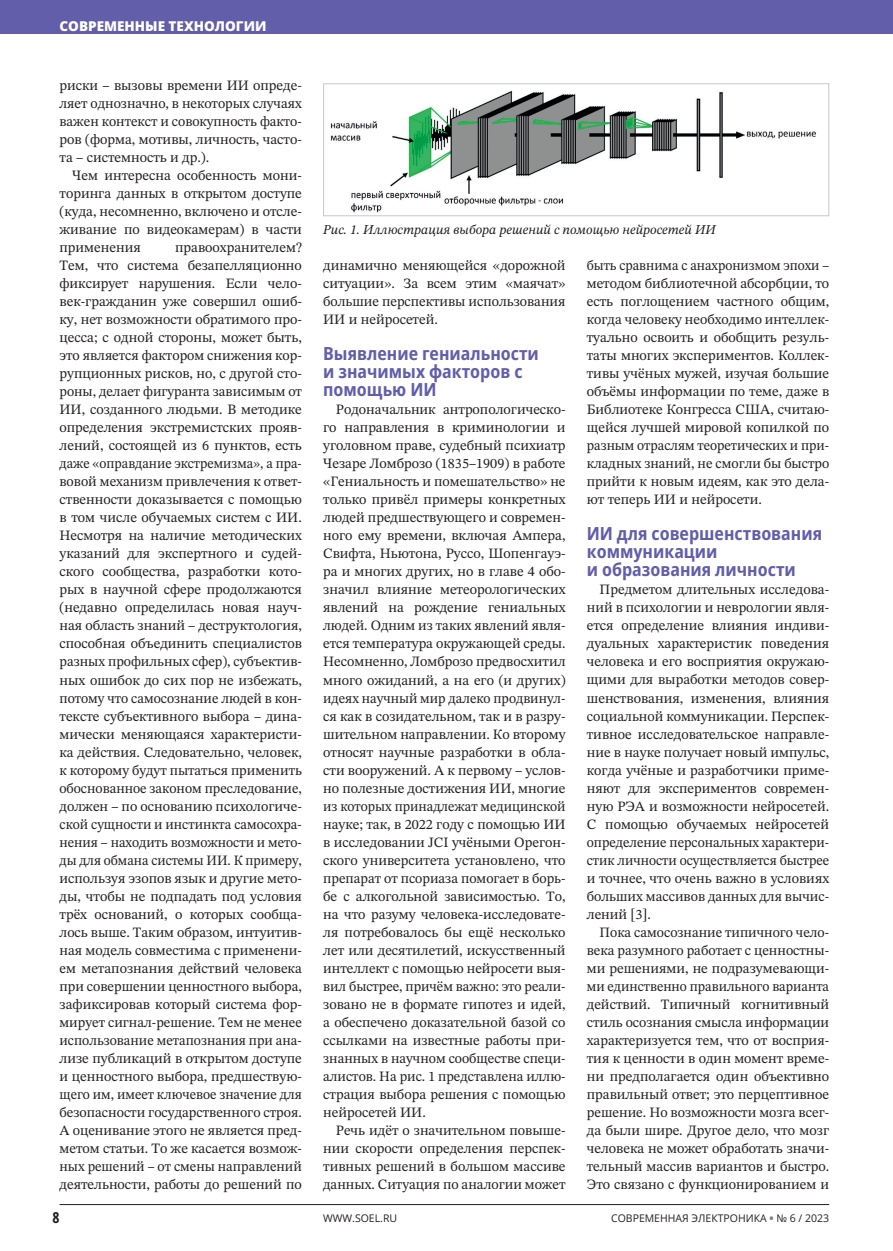
<style>
.page{position:relative;width:893px;height:1251px;background:#fff}
.page>*{position:absolute;margin:0;border:0;box-sizing:border-box;transform-origin:0 0}
.t1{font:700 semi-condensed 18px/18px "Open Sans";color:#625ea9}
.t2{font:700 15px "Open Sans Condensed";color:#231f20}
.t3{font:14.25px/18px "STIX Two Text";color:#231f20;text-align:justify}
.t4{font:14.25px/18px "STIX Two Text";color:#231f20;text-align:justify;scale:.95 1}
.t5{font:italic 13.5px "STIX Two Text";color:#231f20}
.t6{font:800 13.5px "Open Sans";color:#fff}
.t7{font:10.5px "Open Sans";color:#231f20}
.s1{font-weight:800;color:#808285}
</style>
<div class="page">
<div style="left:0;top:0;width:893px;height:34px;background:#625ea9"></div>
<hr style="left:60px;top:1203px;width:769px;height:1px;background:#231f20">
<img style="left:330px;top:90px;width:486px;height:123px">
<div style="left:323px;top:83px;width:506px;height:133px;border:1px solid #c7c8ca"></div>
<p class="t6" style="left:60px;top:17px;width:209px">СОВРЕМЕННЫЕ ТЕХНОЛОГИИ</p>
<p class="t3" style="left:60px;top:76px;width:244px">риски – вызовы времени ИИ опреде&shy;ляет однозначно, в некоторых случаях важен контекст и совокупность факто&shy;ров (форма, мотивы, личность, часто&shy;та – системность и др.).</p>
<p class="t3" style="left:60px;top:166px;width:244px;text-indent:13px">Чем интересна особенность мони&shy;торинга данных в открытом доступе (куда, несомненно, включено и отсле&shy;живание по видеокамерам) в части применения</p>
<p class="t3" style="left:60px;top:238px;width:244px;text-indent:116px">правоохранителем?<br>Тем, что система безапелляционно фиксирует нарушения. Если чело&shy;век-гражданин уже совершил ошиб&shy;ку, нет возможности обратимого про&shy;цесса; с одной стороны, может быть, это является фактором снижения кор&shy;рупционных рисков, но, с другой сто&shy;роны, делает фигуранта зависимым от ИИ, созданного людьми. В методике определения экстремистских прояв&shy;лений, состоящей из 6 пунктов, есть даже «оправдание экстремизма», а пра&shy;вовой механизм привлечения к ответ&shy;ственности доказывается с помощью в том числе обучаемых систем с ИИ.<br>Несмотря на наличие методических указаний для экспертного и судей&shy;ского сообщества, разработки кото&shy;рых в научной сфере продолжаются (недавно определилась новая науч&shy;ная область знаний – деструктология, способная объединить специалистов разных профильных сфер), субъектив&shy;ных ошибок до сих пор не избежать, потому что самосознание людей в кон&shy;тексте субъективного выбора – дина&shy;мически меняющаяся характеристи&shy;ка действия. Следовательно, человек, к которому будут пытаться применить обоснованное законом преследование, должен – по основанию психологиче&shy;ской сущности и инстинкта самосохра&shy;нения – находить возможности и мето&shy;ды для обмана системы ИИ. К примеру, используя эзопов язык и другие мето&shy;ды, чтобы не подпадать под условия трёх оснований, о которых сообща&shy;лось выше. Таким образом, интуитив&shy;ная модель совместима с применени&shy;ем метапознания действий человека при совершении ценностного выбора, зафиксировав который система фор&shy;мирует сигнал-решение. Тем не менее использование метапознания при ана&shy;лизе публикаций в открытом доступе и ценностного выбора, предшествую&shy;щего им, имеет ключевое значение для безопасности государственного строя.<br>А оценивание этого не является пред&shy;метом статьи. То же касается возмож&shy;ных решений – от смены направлений деятельности, работы до решений по</p>
<p class="t5" style="left:323px;top:220px;width:394px">Рис. 1. Иллюстрация выбора решений с помощью нейросетей ИИ</p>
<p class="t3" style="left:323px;top:256px;width:244px">динамично меняющейся «дорожной ситуации». За всем этим «маячат» большие перспективы использования ИИ и нейросетей.</p>
<p class="t1" style="left:323px;top:344px;width:217px">Выявление гениальности и значимых факторов с помощью ИИ</p>
<p class="t3" style="left:323px;top:400px;width:244px;text-indent:13px">Родоначальник антропологическо&shy;го направления в криминологии и уголовном праве, судебный психиатр Чезаре Ломброзо (1835–1909) в работе «Гениальность и помешательство» не только привёл примеры конкретных людей предшествующего и современ&shy;ного ему времени, включая Ампера, Свифта, Ньютона, Руссо, Шопенгауэ&shy;ра и многих других, но в главе 4 обо&shy;значил влияние метеорологических явлений на рождение гениальных людей. Одним из таких явлений явля&shy;ется температура окружающей среды.<br>Несомненно, Ломброзо предвосхитил много ожиданий, а на его (и других) идеях научный мир далеко продвинул&shy;ся как в созидательном, так и в разру&shy;шительном направлении. Ко второму относят научные разработки в обла&shy;сти вооружений. А к первому – услов&shy;но полезные достижения ИИ, многие из которых принадлежат медицинской науке; так, в 2022 году с помощью ИИ в исследовании JCI учёными Орегон&shy;ского университета установлено, что препарат от псориаза помогает в борь&shy;бе с алкогольной зависимостью. То, на что разуму человека-исследовате&shy;ля потребовалось бы ещё несколько лет или десятилетий, искусственный интеллект с помощью нейросети выя&shy;вил быстрее, причём важно: это реали&shy;зовано не в формате гипотез и идей, а обеспечено доказательной базой со ссылками на известные работы при&shy;знанных в научном сообществе специ&shy;алистов. На рис. 1 представлена иллю&shy;страция выбора решения с помощью нейросетей ИИ.</p>
<p class="t3" style="left:323px;top:1120px;width:244px;text-indent:13px">Речь идёт о значительном повыше&shy;нии скорости определения перспек&shy;тивных решений в большом массиве данных. Ситуация по аналогии может</p>
<p class="t4" style="left:587px;top:256px;width:257px">быть сравнима с анахронизмом эпохи – методом библиотечной абсорбции, то есть поглощением частного общим, когда человеку необходимо интеллек&shy;туально освоить и обобщить резуль&shy;таты многих экспериментов. Коллек&shy;тивы учёных мужей, изучая большие объёмы информации по теме, даже в Библиотеке Конгресса США, считаю&shy;щейся лучшей мировой копилкой по разным отраслям теоретических и при&shy;кладных знаний, не смогли бы быстро прийти к новым идеям, как это дела&shy;ют теперь ИИ и нейросети.</p>
<p class="t1" style="left:587px;top:524px;width:237px">ИИ для совершенствования коммуникации<br>и образования личности</p>
<p class="t3" style="left:587px;top:580px;width:244px;text-indent:13px">Предметом длительных исследова&shy;ний в психологии и неврологии явля&shy;ется определение влияния индиви&shy;дуальных характеристик поведения человека и его восприятия окружаю&shy;щими для выработки методов совер&shy;шенствования, изменения, влияния социальной коммуникации. Перспек&shy;тивное исследовательское направле&shy;ние в науке получает новый импульс, когда учёные и разработчики приме&shy;няют для экспериментов современ&shy;ную РЭА и возможности нейросетей.<br>С помощью обучаемых нейросетей определение персональных характери&shy;стик личности осуществляется быстрее и точнее, что очень важно в условиях больших массивов данных для вычис&shy;лений [3].</p>
<p class="t3" style="left:587px;top:922px;width:244px;text-indent:13px">Пока самосознание типичного чело&shy;века разумного работает с ценностны&shy;ми решениями, не подразумевающи&shy;ми единственно правильного варианта действий. Типичный когнитивный стиль осознания смысла информации характеризуется тем, что от восприя&shy;тия к ценности в один момент време&shy;ни предполагается один объективно правильный ответ; это перцептивное решение. Но возможности мозга всег&shy;да были шире. Другое дело, что мозг человека не может обработать значи&shy;тельный массив вариантов и быстро.<br>Это связано с функционированием и</p>
<p class="t2" style="left:52px;top:1207px;width:9px">8</p>
<p class="t7" style="left:323px;top:1210px;width:75px">WWW.SOEL.RU</p>
<p class="t7" style="left:611px;top:1210px;width:220px">СОВРЕМЕННАЯ ЭЛЕКТРОНИКА <span class="s1">•</span> № 6 / 2023</p>
</div>
